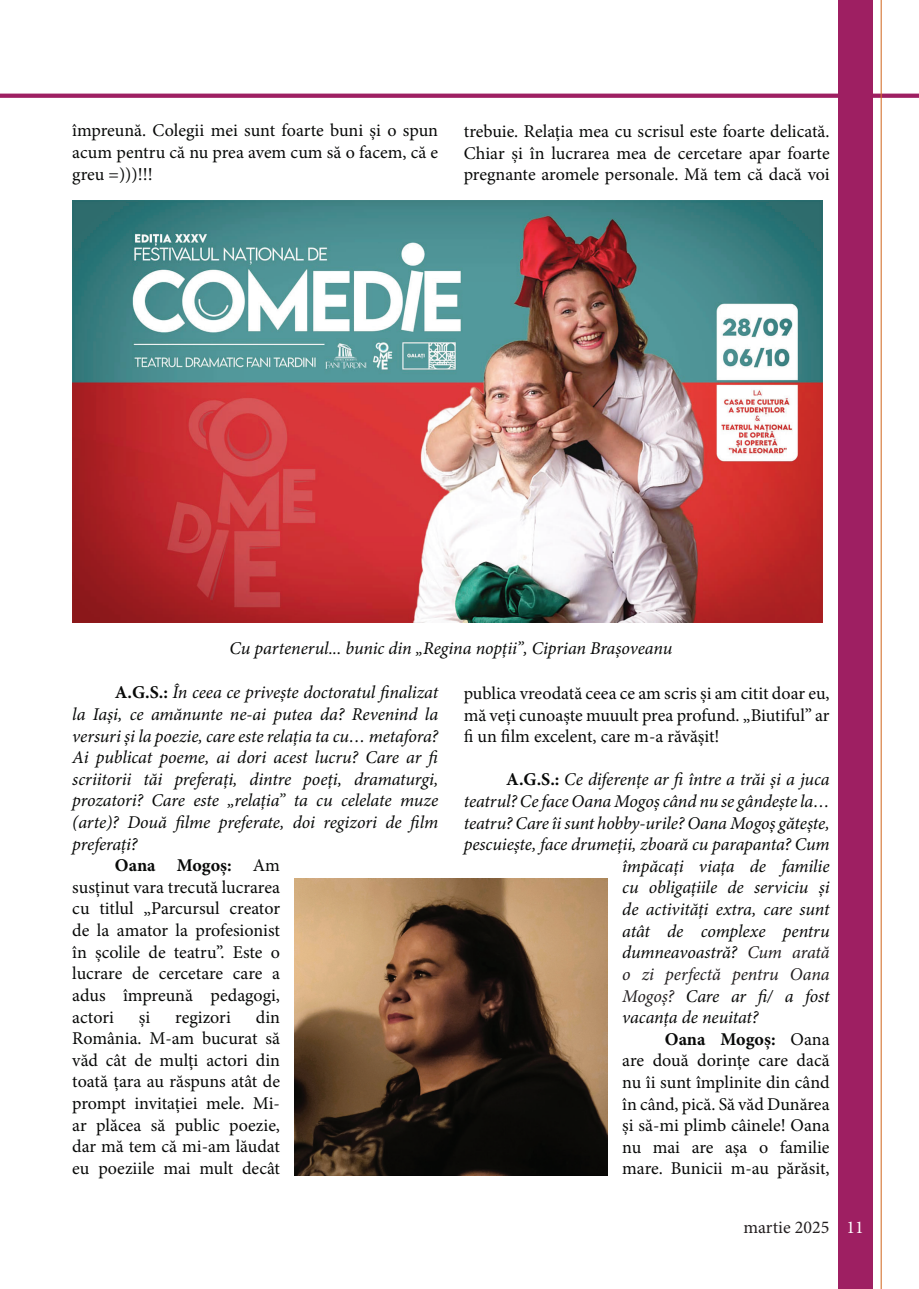
<style>
.page{position:relative;width:919px;height:1289px;background:#fff}
.page>*{position:absolute;margin:0;border:0;box-sizing:border-box;transform-origin:0 0}
.t1{font:18px/21.6px "Minion Pro";color:#080908;text-align:justify}
.t2{font:italic 18px "Minion Pro";letter-spacing:-.01em;color:#080908}
.t3{font:700 18px "Minion Pro";color:#080908}
.t4{font:italic 18px "Minion Pro";letter-spacing:-.005em;color:#231f20}
.t5{font:18px "Minion Pro";color:#231f20}
.s1{font-weight:700;font-style:normal}
.s2{font-weight:400}
.s3{color:#231f20}
.s4{color:#fff}
</style>
<div class="page">
<div style="left:837px;top:0;width:35px;height:1288px;background:#9e1f62"></div>
<svg style="left:0;top:94px;width:918px;height:4px;background:#a12767"></svg>
<hr style="left:880px;top:0;width:1px;height:1288px;background:#d36d28">
<img style="left:72px;top:200px;width:750px;height:422px">
<img style="left:295px;top:878px;width:312px;height:297px">
<p class="t1" style="left:72px;top:120px;width:367px">împreună. Colegii mei sunt foarte buni și o spun acum pentru că nu prea avem cum să o facem, că e greu =)))!!!</p>
<p class="t1" style="left:463px;top:121px;width:367px">trebuie. Relația mea cu scrisul este foarte delicată.<br>Chiar și în lucrarea mea de cercetare apar foarte pregnante aromele personale. Mă tem că dacă voi</p>
<p class="t2" style="left:230px;top:636px;width:444px">Cu partenerul... bunic din „Regina nopții”, Ciprian Brașoveanu</p>
<p class="t2" style="left:115px;top:680px;width:325px"><span class="s1">A.G.S.:</span> În ceea ce privește doctoratul finalizat</p>
<p class="t2" style="left:72px;top:702px;width:367px">la Iași, ce amănunte ne-ai putea da? Revenind la</p>
<p class="t2" style="left:72px;top:723px;width:367px">versuri și la poezie, care este relația ta cu… metafora?</p>
<p class="t2" style="left:72px;top:745px;width:370px">Ai publicat poeme, ai dori acest lucru? Care ar fi</p>
<p class="t2" style="left:72px;top:766px;width:367px">scriitorii tăi preferați, dintre poeți, dramaturgi,</p>
<p class="t2" style="left:72px;top:788px;width:367px">prozatori? Care este „relația” ta cu celelate muze</p>
<p class="t2" style="left:72px;top:810px;width:367px">(arte)? Două filme preferate, doi regizori de film</p>
<p class="t2" style="left:72px;top:831px;width:67px">preferați?</p>
<p class="t3" style="left:115px;top:852px;width:167px">Oana Mogoș: <span class="s2">Am</span></p>
<p class="t1" style="left:72px;top:876px;width:209px">susținut vara trecută lucrarea</p>
<p class="t1" style="left:72px;top:898px;width:209px">cu titlul „Parcursul creator</p>
<p class="t1" style="left:72px;top:919px;width:209px">de la amator la profesionist</p>
<p class="t1" style="left:72px;top:941px;width:209px">în școlile de teatru”. Este o</p>
<p class="t1" style="left:72px;top:962px;width:209px">lucrare de cercetare care a</p>
<p class="t1" style="left:72px;top:984px;width:209px">adus împreună pedagogi,</p>
<p class="t1" style="left:72px;top:1006px;width:43px">actori</p>
<p class="t1" style="left:139px;top:1006px;width:13px">și</p>
<p class="t1" style="left:175px;top:1006px;width:57px">regizori</p>
<p class="t1" style="left:72px;top:1006px;width:209px;text-indent:183px">din România. M-am bucurat să văd cât de mulți actori din toată țara au răspuns atât de prompt invitației mele. Mi&shy;ar plăcea să public poezie, dar mă tem că mi-am lăudat eu poeziile mai mult decât</p>
<p class="t1" style="left:463px;top:682px;width:367px">publica vreodată ceea ce am scris și am citit doar eu, mă veți cunoaște muuult prea profund. „Biutiful” ar fi un film excelent, care m-a răvășit!</p>
<p class="t2" style="left:506px;top:767px;width:325px"><span class="s1">A.G.S.:</span> Ce diferențe ar fi între a trăi și a juca</p>
<p class="t2" style="left:463px;top:789px;width:367px">teatrul? Ce face Oana Mogoș când nu se gândește la…</p>
<p class="t2" style="left:463px;top:810px;width:367px">teatru? Care îi sunt hobby-urile? Oana Mogoș gătește,</p>
<p class="t2" style="left:463px;top:832px;width:367px">pescuiește, face drumeții, zboară cu parapanta? Cum</p>
<p class="t2" style="left:622px;top:853px;width:209px">împăcați viața de familie</p>
<p class="t2" style="left:622px;top:875px;width:209px">cu obligațiile de serviciu și</p>
<p class="t2" style="left:622px;top:897px;width:209px">de activități extra, care sunt</p>
<p class="t2" style="left:622px;top:918px;width:209px">atât de complexe pentru</p>
<p class="t2" style="left:622px;top:940px;width:209px">dumneavoastră? <span class="s3">Cum arată</span></p>
<p class="t4" style="left:622px;top:961px;width:209px">o zi perfectă pentru Oana</p>
<p class="t2" style="left:622px;top:983px;width:209px"><span class="s3">Mogoș?</span> Care ar fi/ a fost</p>
<p class="t2" style="left:622px;top:1005px;width:138px">vacanța de neuitat?</p>
<p class="t3" style="left:664px;top:1026px;width:166px">Oana Mogoș: <span class="s2">Oana</span></p>
<p class="t1" style="left:622px;top:1049px;width:209px">are două dorințe care dacă</p>
<p class="t1" style="left:622px;top:1071px;width:209px">nu îi sunt împlinite din când</p>
<p class="t1" style="left:622px;top:1093px;width:209px">în când, pică. Să văd Dunărea</p>
<p class="t1" style="left:622px;top:1114px;width:209px">și să-mi plimb câinele! Oana</p>
<p class="t1" style="left:622px;top:1136px;width:209px">nu mai are așa o familie</p>
<p class="t1" style="left:622px;top:1157px;width:209px">mare. Bunicii m-au părăsit,</p>
<p class="t5" style="left:743px;top:1215px;width:122px">martie 2025 <span class="s4">11</span></p>
</div>
